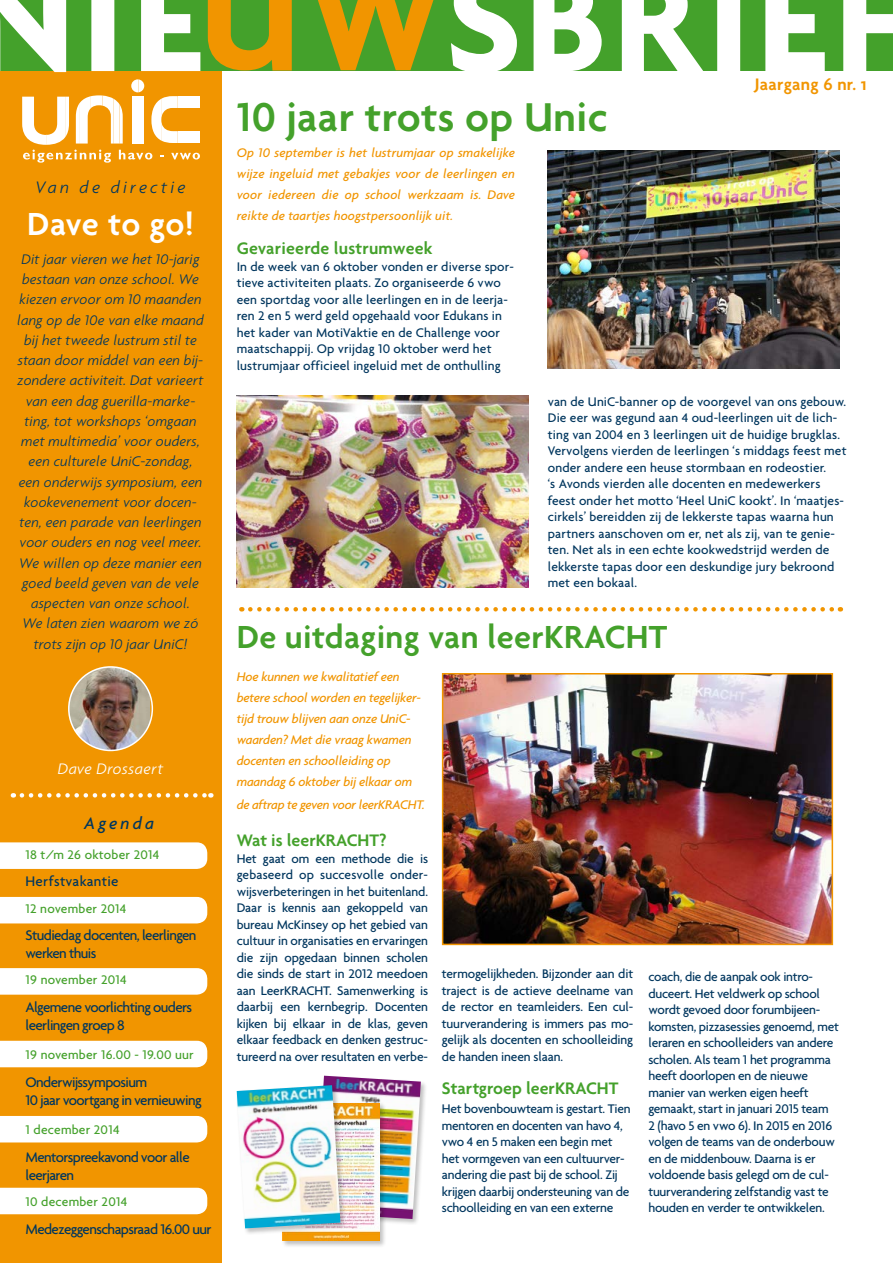
<style>
.page{position:relative;width:893px;height:1263px;background:#fff}
.page>*{position:absolute;margin:0;border:0;box-sizing:border-box;transform-origin:0 0}
.t1{font:600 43.5px "Agenda";letter-spacing:.01em;color:#44a12b}
.t2{font:600 34.5px "Agenda";letter-spacing:.01em;color:#44a12b}
.t3{font:600 34.5px "Agenda";letter-spacing:.005em;color:#fff}
.t4{font:600 18px "Agenda";color:#44a12b}
.t5{font:italic 300 18px "Agenda";letter-spacing:.175em;color:#00365e}
.t6{font:600 18px "Agenda Alt";letter-spacing:.015em;color:#f19500}
.t7{font:italic 18px "Agenda";letter-spacing:.175em;color:#00365e}
.t8{font:italic 300 16.5px "Agenda";letter-spacing:.025em;color:#fff}
.t9{font:italic 300 15px/20.2px "Agenda";letter-spacing:.01em;color:#00365e;text-align:center}
.t10{font:15px/18px "Agenda";letter-spacing:-.04em;color:#00365e}
.t11{font:15px "Agenda";letter-spacing:.015em;color:#00365e}
.t12{font:13.5px/16.5px "Agenda";letter-spacing:-.01em;color:#00365e;text-align:justify}
.t13{font:13.5px/16.5px "Agenda";letter-spacing:.01em;color:#00365e}
.t14{font:italic 13.5px/21px "Agenda";letter-spacing:-.01em;color:#f19500}
.t15{font:13.5px "Agenda";letter-spacing:.015em;color:#44a12b}
</style>
<div class="page">
<div style="left:315px;top:1075px;width:113px;height:151px;background:#000;opacity:.25"></div>
<img style="left:316px;top:1076px;width:105px;height:143px">
<div style="left:0;top:32px;width:221px;height:1231px;background:#f19500"></div>
<svg style="left:0;top:0;width:200px;height:72px"></svg>
<svg style="left:208px;top:0;width:234px;height:71px;background:#9c9a15"></svg>
<svg style="left:451px;top:0;width:442px;height:71px"></svg>
<svg style="left:22px;top:80px;width:178px;height:83px"></svg>
<img style="left:445px;top:676px;width:385px;height:266px">
<div style="left:442px;top:673px;width:391px;height:272px;border:2px solid #f19500"></div>
<svg style="left:250px;top:607px;width:591px;height:4px"></svg>
<svg style="left:22px;top:793px;width:189px;height:4px"></svg>
<svg style="left:0;top:842px;width:207px;height:27px;background:#fefcf8"></svg>
<div style="left:0;top:897px;width:207px;height:26px;background:#fff"></div>
<div style="left:0;top:1041px;width:207px;height:26px;background:#fff"></div>
<svg style="left:0;top:968px;width:207px;height:27px;background:#fefcf8"></svg>
<div style="left:0;top:1116px;width:207px;height:26px;background:#fff"></div>
<div style="left:0;top:1188px;width:207px;height:26px;background:#fff"></div>
<img style="left:69px;top:667px;width:81px;height:83px">
<div style="left:68px;top:666px;width:85px;height:85px;border:2px solid #fff;border-radius:50%"></div>
<img style="left:548px;top:151px;width:292px;height:218px">
<img style="left:237px;top:395px;width:292px;height:193px">
<div style="left:282px;top:1102px;width:105px;height:146px;background:#000;opacity:.25"></div>
<img style="left:283px;top:1103px;width:97px;height:138px">
<div style="left:236px;top:1084px;width:112px;height:151px;background:#000;opacity:.25"></div>
<img style="left:237px;top:1085px;width:103px;height:143px">
<h3 class="t5" style="left:35px;top:177px;width:152px">Van de directie</h3>
<h2 class="t3" style="left:27px;top:202px;width:168px">Dave to go!</h2>
<p class="t9" style="left:17px;top:249px;width:188px">Dit jaar vieren we het 10-jarig bestaan van onze school. We kiezen ervoor om 10 maanden lang op de 10e van elke maand bij het tweede lustrum stil te staan door middel van een bij&shy;zondere activiteit. Dat varieert van een dag guerilla-marke&shy;ting, tot workshops ‘omgaan met multimedia’ voor ouders, een culturele UniC-zondag, een onderwijs symposium, een kookevenement voor docen&shy;ten, een parade van leerlingen voor ouders en nog veel meer.<br>We willen op deze manier een goed beeld geven van de vele aspecten van onze school.<br>We laten zien waarom we zó trots zijn op 10 jaar UniC!</p>
<p class="t8" style="left:58px;top:758px;width:107px">Dave Drossaert</p>
<h3 class="t7" style="left:84px;top:813px;width:71px">Agenda</h3>
<p class="t15" style="left:26px;top:846px;width:135px">18 t/m 26 oktober 2014</p>
<p class="t11" style="left:26px;top:872px;width:94px">Herfstvakantie</p>
<p class="t15" style="left:26px;top:900px;width:102px">12 november 2014</p>
<p class="t10" style="left:26px;top:926px;width:172px">Studiedag docenten, leerlingen werken thuis</p>
<p class="t15" style="left:26px;top:971px;width:103px">19 november 2014</p>
<p class="t10" style="left:26px;top:998px;width:168px">Algemene voorlichting ouders leerlingen groep 8</p>
<p class="t15" style="left:26px;top:1046px;width:170px">19 november 16.00 - 19.00 uur</p>
<p class="t10" style="left:26px;top:1073px;width:178px">Onderwijssymposium<br>10 jaar voortgang in vernieuwing</p>
<p class="t15" style="left:26px;top:1121px;width:96px">1 december 2014</p>
<p class="t10" style="left:26px;top:1148px;width:166px">Mentorspreekavond voor alle leerjaren</p>
<p class="t15" style="left:26px;top:1193px;width:103px">10 december 2014</p>
<p class="t10" style="left:26px;top:1220px;width:187px">Medezeggenschapsraad 16.00 uur</p>
<h1 class="t1" style="left:237px;top:90px;width:372px">10 jaar trots op Unic</h1>
<p class="t14" style="left:237px;top:142px;width:280px;text-align:justify">Op 10 september is het lustrumjaar op smakelijke wijze ingeluid met gebakjes voor de leerlingen en voor iedereen die op school werkzaam is. Dave reikte de taartjes hoogstpersoonlijk uit.</p>
<h3 class="t4" style="left:237px;top:237px;width:197px">Gevarieerde lustrumweek</h3>
<p class="t13" style="left:237px;top:258px;width:279px">In de week van 6 oktober vonden er diverse spor&shy;tieve activiteiten plaats. Zo organiseerde 6 vwo een sportdag voor alle leerlingen en in de leerja&shy;ren 2 en 5 werd geld opgehaald voor Edukans in het kader van MotiVaktie en de Challenge voor maatschappij. Op vrijdag 10 oktober werd het lustrumjaar officieel ingeluid met de onthulling</p>
<h3 class="t6" style="left:755px;top:73px;width:114px">Jaargang 6 nr. 1</h3>
<p class="t13" style="left:548px;top:393px;width:300px">van de UniC-banner op de voorgevel van ons gebouw.<br>Die eer was gegund aan 4 oud-leerlingen uit de lich&shy;ting van 2004 en 3 leerlingen uit de huidige brugklas.<br>Vervolgens vierden de leerlingen ‘s middags feest met onder andere een heuse stormbaan en rodeostier.<br>‘s Avonds vierden alle docenten en medewerkers feest onder het motto ‘Heel UniC kookt’. In ‘maatjes&shy;cirkels’ bereidden zij de lekkerste tapas waarna hun partners aanschoven om er, net als zij, van te genie&shy;ten. Net als in een echte kookwedstrijd werden de lekkerste tapas door een deskundige jury bekroond met een bokaal.</p>
<h2 class="t2" style="left:237px;top:616px;width:432px">De uitdaging van leerKRACHT</h2>
<p class="t14" style="left:237px;top:666px;width:186px">Hoe kunnen we kwalitatief een betere school worden en tegelijker&shy;tijd trouw blijven aan onze UniC&shy;waarden? Met die vraag kwamen docenten en schoolleiding op maandag 6 oktober bij elkaar om</p>
<p class="t14" style="left:237px;top:793px;width:190px">de aftrap te geven voor leerKRACHT.</p>
<h3 class="t4" style="left:237px;top:829px;width:152px">Wat is leerKRACHT?</h3>
<p class="t12" style="left:237px;top:850px;width:193px">Het gaat om een methode die is gebaseerd op succesvolle onder&shy;wijsverbeteringen in het buitenland.<br>Daar is kennis aan gekoppeld van bureau McKinsey op het gebied van cultuur in organisaties en ervaringen die zijn opgedaan binnen scholen die sinds de start in 2012 meedoen aan LeerKRACHT. Samenwerking is daarbij een kernbegrip. Docenten kijken bij elkaar in de klas, geven elkaar feedback en denken gestruc&shy;tureerd na over resultaten en verbe-</p>
<p class="t12" style="left:442px;top:965px;width:193px">termogelijkheden. Bijzonder aan dit traject is de actieve deelname van de rector en teamleiders. Een cul&shy;tuurverandering is immers pas mo&shy;gelijk als docenten en schoolleiding de handen ineen slaan.</p>
<h3 class="t4" style="left:442px;top:1077px;width:178px">Startgroep leerKRACHT</h3>
<p class="t12" style="left:442px;top:1100px;width:190px;text-align:left">Het bovenbouwteam is gestart. Tien mentoren en docenten van havo 4, vwo 4 en 5 maken een begin met het vormgeven van een cultuurver&shy;andering die past bij de school. Zij krijgen daarbij ondersteuning van de schoolleiding en van een externe</p>
<p class="t12" style="left:648px;top:968px;width:192px;text-align:left">coach, die de aanpak ook intro&shy;duceert. Het veldwerk op school wordt gevoed door forumbijeen&shy;komsten, pizzasessies genoemd, met leraren en schoolleiders van andere scholen. Als team 1 het programma heeft doorlopen en de nieuwe manier van werken eigen heeft gemaakt, start in januari 2015 team<br>2 (havo 5 en vwo 6). In 2015 en 2016 volgen de teams van de onderbouw en de middenbouw. Daarna is er voldoende basis gelegd om de cul&shy;tuurverandering zelfstandig vast te houden en verder te ontwikkelen.</p>
</div>
